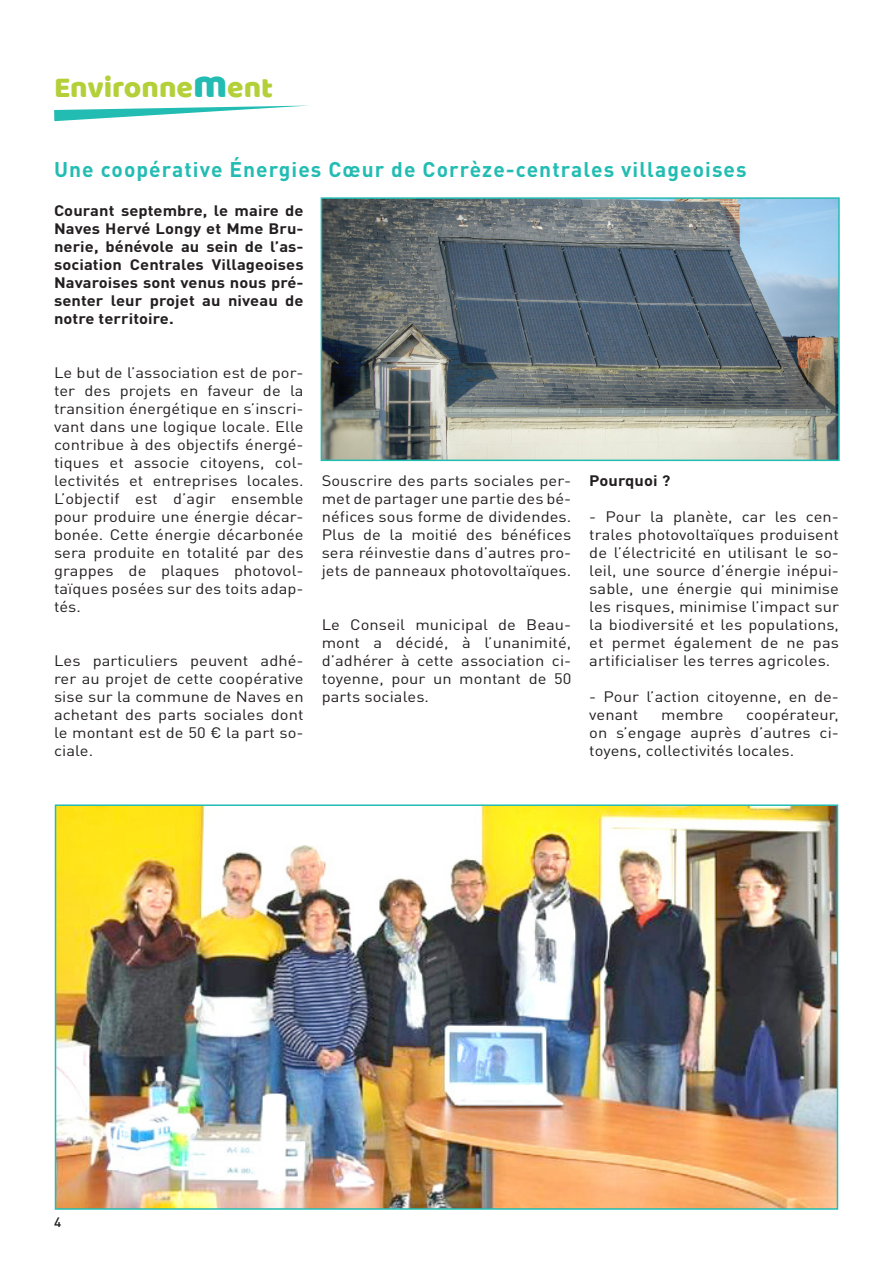
<style>
.page{position:relative;width:893px;height:1263px;background:#fff}
.page>*{position:absolute;margin:0;border:0;box-sizing:border-box;transform-origin:0 0}
.t1{font:30px "Baloo";color:#b3d038}
.t2{font:700 21px "DIN Pro";letter-spacing:.05em;color:#22bcb3}
.t3{font:15px/18px "DIN Pro";letter-spacing:.005em;color:#231f20;text-align:justify;scale:1.1 1}
.t4{font:700 15px/18px "DIN Pro";letter-spacing:.005em;color:#231f20;text-align:justify;scale:1.1 1}
.t5{font:500 13.5px "DIN Pro";color:#231f20}
.s1{font-size:40.5px;color:#22bcb3}
</style>
<div class="page">
<svg style="left:54px;top:106px;width:247px;height:15px"></svg>
<img style="left:58px;top:807px;width:777px;height:400px">
<div style="left:55px;top:804px;width:783px;height:406px;border:2px solid #22bcb3"></div>
<img style="left:324px;top:200px;width:513px;height:258px">
<div style="left:321px;top:197px;width:519px;height:264px;border:2px solid #22bcb3"></div>
<p class="t1" style="left:54px;top:69px;width:221px">Environne<span class="s1">m</span>ent</p>
<p class="t2" style="left:54px;top:151px;width:694px">Une coopérative Énergies Cœur de Corrèze-centrales villageoises</p>
<p class="t4" style="left:54px;top:200px;width:228px">Courant septembre, le maire de Naves Hervé Longy et Mme Bru&shy;nerie, bénévole au sein de l’as&shy;sociation Centrales Villageoises Navaroises sont venus nous pré&shy;senter leur projet au niveau de notre territoire.</p>
<p class="t3" style="left:54px;top:362px;width:228px">Le but de l’association est de por&shy;ter des projets en faveur de la transition énergétique en s’inscri&shy;vant dans une logique locale. Elle contribue à des objectifs énergé&shy;tiques et associe citoyens, col&shy;lectivités et entreprises locales.<br>L’objectif est d’agir ensemble pour produire une énergie décar&shy;bonée. Cette énergie décarbonée sera produite en totalité par des grappes de plaques photovol&shy;taïques posées sur des toits adap&shy;tés.</p>
<p class="t3" style="left:54px;top:650px;width:228px">Les particuliers peuvent adhé&shy;rer au projet de cette coopérative sise sur la commune de Naves en achetant des parts sociales dont le montant est de 50 € la part so&shy;ciale.</p>
<p class="t3" style="left:322px;top:470px;width:228px">Souscrire des parts sociales per&shy;met de partager une partie des bé&shy;néfices sous forme de dividendes.<br>Plus de la moitié des bénéfices sera réinvestie dans d’autres pro&shy;jets de panneaux photovoltaïques.</p>
<p class="t3" style="left:322px;top:614px;width:228px">Le Conseil municipal de Beau&shy;mont a décidé, à l’unanimité, d’adhérer à cette association ci&shy;toyenne, pour un montant de 50 parts sociales.</p>
<p class="t4" style="left:589px;top:470px;width:75px">Pourquoi ?</p>
<p class="t3" style="left:589px;top:506px;width:228px">- Pour la planète, car les cen&shy;trales photovoltaïques produisent de l’électricité en utilisant le so&shy;leil, une source d’énergie inépui&shy;sable, une énergie qui minimise les risques, minimise l’impact sur la biodiversité et les populations, et permet également de ne pas artificialiser les terres agricoles.</p>
<p class="t3" style="left:589px;top:686px;width:228px">- Pour l’action citoyenne, en de&shy;venant</p>
<p class="t3" style="left:589px;top:704px;width:228px;text-indent:157px">coopérateur, on s’engage auprès d’autres ci&shy;toyens, collectivités locales.</p>
<p class="t3" style="left:661px;top:704px;width:58px">membre</p>
<p class="t5" style="left:54px;top:1211px;width:9px">4</p>
</div>
